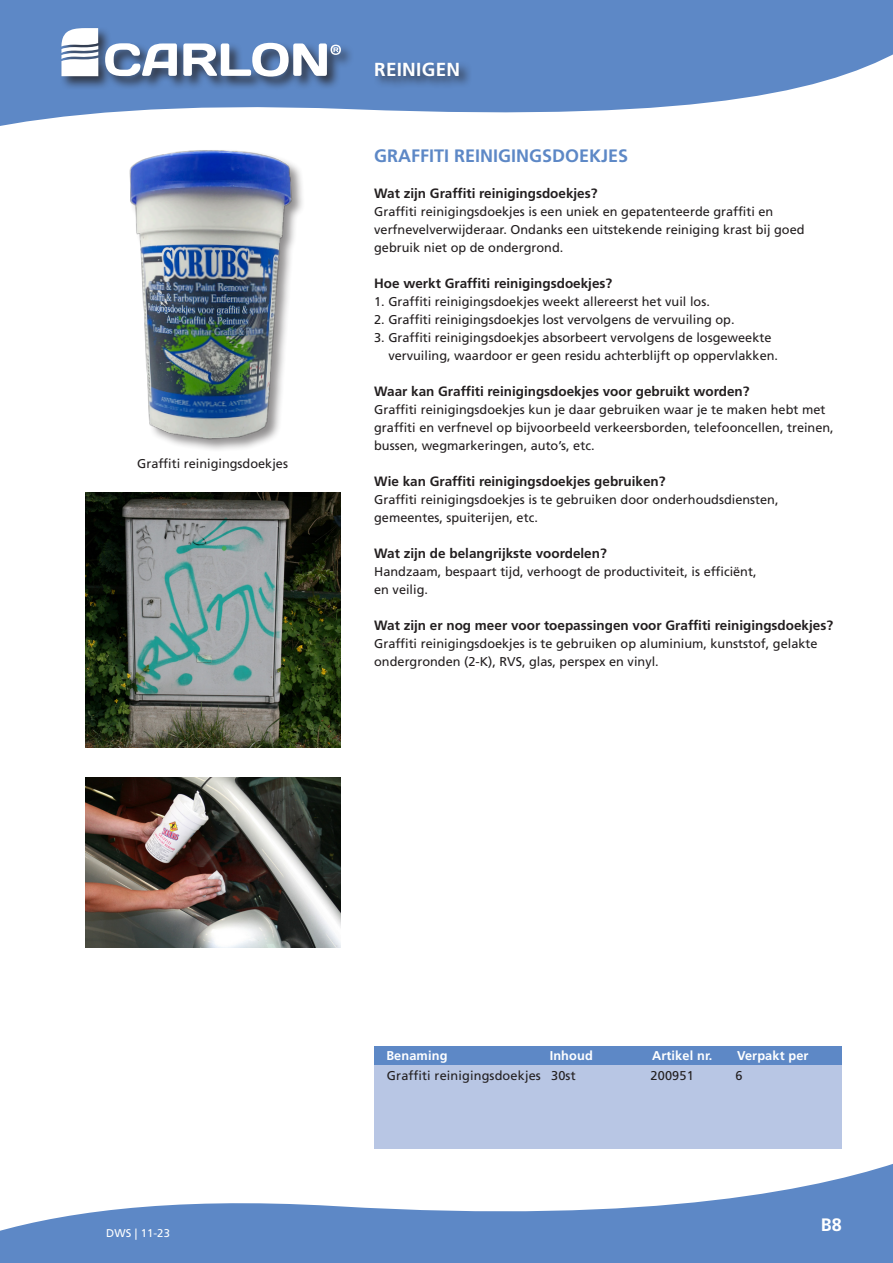
<style>
.page{position:relative;width:893px;height:1263px;background:#fff}
.page>*{position:absolute;margin:0;border:0;box-sizing:border-box;transform-origin:0 0}
.t1{font:700 18.9px "Frutiger LT Std";color:#fff}
.t2{font:700 18px "Frutiger LT Std";color:#5d88c6}
.t3{font:700 18px "Frutiger LT Std";color:#fff}
.t4{font:700 13.5px "Frutiger LT Std";color:#231f20}
.t5{font:12.75px/18px "Frutiger LT Std";color:#231f20}
.t6{font:700 12.75px "Frutiger LT Std";letter-spacing:.01em;color:#fff}
.t7{font:11.25px "Frutiger LT Std";letter-spacing:.01em;color:#fff}
</style>
<div class="page">
<svg style="left:0;top:1164px;width:893px;height:99px;fill:#5d88c6"></svg>
<svg style="left:0;top:0;width:893px;height:126px;fill:#5d88c6"></svg>
<div style="left:373px;top:60px;width:100px;height:30px;background:#231f20;opacity:.75"></div>
<div style="left:60px;top:26px;width:294px;height:65px;background:#231f20;opacity:.75"></div>
<svg style="left:105px;top:43px;width:72px;height:33px"></svg>
<svg style="left:183px;top:43px;width:158px;height:34px"></svg>
<svg style="left:61px;top:28px;width:37px;height:48px"></svg>
<img style="left:129px;top:150px;width:174px;height:300px">
<div style="left:374px;top:1046px;width:468px;height:102px;background:#b8c6e4"></div>
<div style="left:374px;top:1046px;width:468px;height:18px;background:#5d88c6"></div>
<img style="left:85px;top:493px;width:255px;height:255px">
<img style="left:85px;top:777px;width:255px;height:171px">
<p class="t5" style="left:137px;top:455px;width:152px">Graffiti reinigingsdoekjes</p>
<p class="t1" style="left:374px;top:58px;width:12px">REINIGEN</p>
<p class="t2" style="left:374px;top:145px;width:256px">GRAFFITI REINIGINGSDOEKJES</p>
<p class="t4" style="left:374px;top:185px;width:225px">Wat zijn Graffiti reinigingsdoekjes?</p>
<p class="t5" style="left:374px;top:203px;width:432px">Graffiti reinigingsdoekjes is een uniek en gepatenteerde graffiti en verfnevelverwijderaar. Ondanks een uitstekende reiniging krast bij goed gebruik niet op de ondergrond.</p>
<p class="t4" style="left:374px;top:275px;width:240px">Hoe werkt Graffiti reinigingsdoekjes?</p>
<p class="t5" style="left:374px;top:293px;width:337px">1. Graffiti reinigingsdoekjes weekt allereerst het vuil los.</p>
<p class="t5" style="left:374px;top:311px;width:362px">2. Graffiti reinigingsdoekjes lost vervolgens de vervuiling op.</p>
<p class="t5" style="left:388px;top:329px;width:391px;text-indent:-14px">3. Graffiti reinigingsdoekjes absorbeert vervolgens de losgeweekte vervuiling, waardoor er geen residu achterblijft op oppervlakken.</p>
<p class="t4" style="left:374px;top:383px;width:377px">Waar kan Graffiti reinigingsdoekjes voor gebruikt worden?</p>
<p class="t5" style="left:374px;top:401px;width:461px">Graffiti reinigingsdoekjes kun je daar gebruiken waar je te maken hebt met graffiti en verfnevel op bijvoorbeeld verkeersborden, telefooncellen, treinen, bussen, wegmarkeringen, auto’s, etc.</p>
<p class="t4" style="left:374px;top:473px;width:293px">Wie kan Graffiti reinigingsdoekjes gebruiken?</p>
<p class="t5" style="left:374px;top:491px;width:406px">Graffiti reinigingsdoekjes is te gebruiken door onderhoudsdiensten, gemeentes, spuiterijen, etc.</p>
<p class="t4" style="left:374px;top:545px;width:234px">Wat zijn de belangrijkste voordelen?</p>
<p class="t5" style="left:374px;top:563px;width:384px">Handzaam, bespaart tijd, verhoogt de productiviteit, is efficiënt, en veilig.</p>
<p class="t4" style="left:374px;top:617px;width:460px">Wat zijn er nog meer voor toepassingen voor Graffiti reinigingsdoekjes?</p>
<p class="t5" style="left:374px;top:635px;width:445px">Graffiti reinigingsdoekjes is te gebruiken op aluminium, kunststof, gelakte ondergronden (2-K), RVS, glas, perspex en vinyl.</p>
<p class="t7" style="left:106px;top:1226px;width:65px">DWS | 11-23</p>
<p class="t6" style="left:386px;top:1048px;width:63px">Benaming</p>
<p class="t6" style="left:550px;top:1048px;width:45px">Inhoud</p>
<p class="t6" style="left:652px;top:1048px;width:62px">Artikel nr.</p>
<p class="t6" style="left:737px;top:1048px;width:73px">Verpakt per</p>
<p class="t5" style="left:387px;top:1067px;width:190px">Graffiti reinigingsdoekjes 30st</p>
<p class="t5" style="left:651px;top:1067px;width:45px">200951</p>
<p class="t5" style="left:736px;top:1067px;width:9px">6</p>
<p class="t3" style="left:821px;top:1214px;width:23px">B8</p>
</div>
